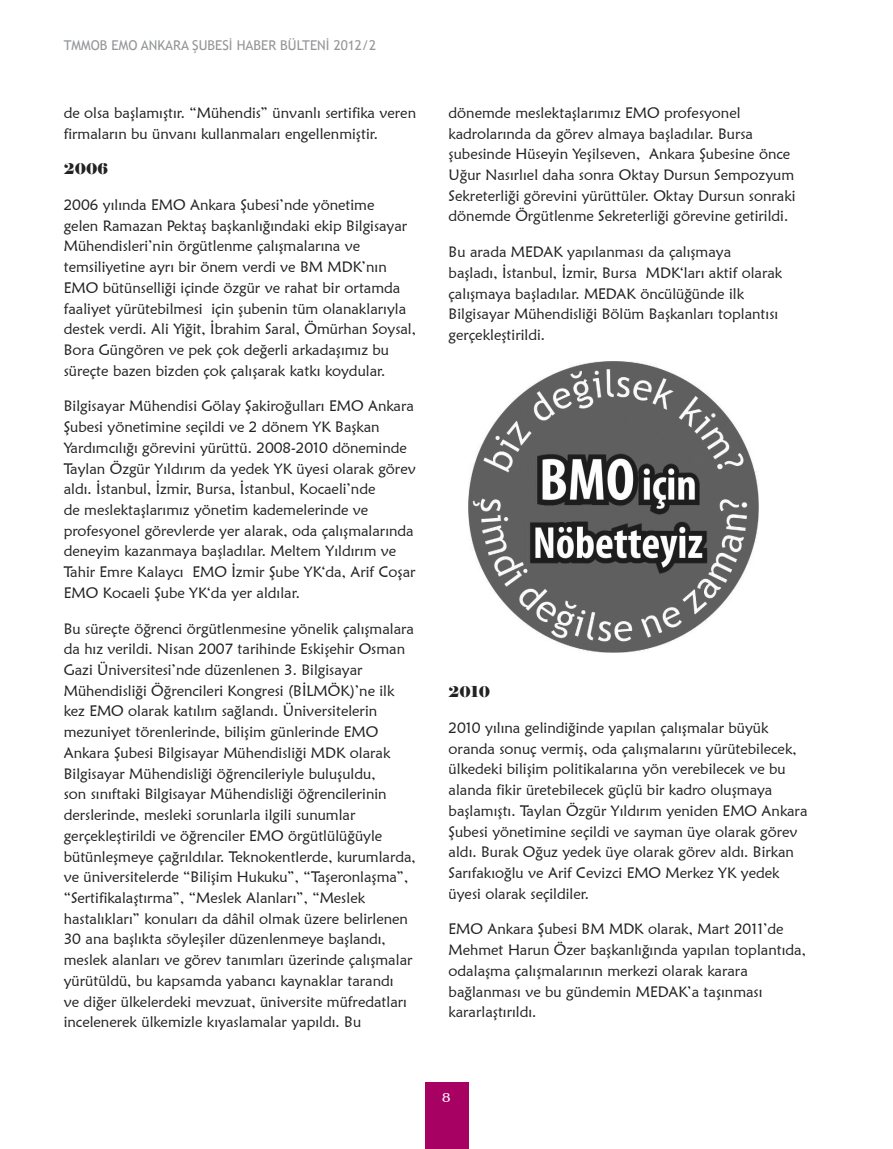
<style>
.page{position:relative;width:893px;height:1149px;background:#fff}
.page>*{position:absolute;margin:0;border:0;box-sizing:border-box;transform-origin:0 0}
.t1{font:15px/20.7px "Maiandra GD";color:#222}
.t2{font:15px "Elephant";color:#222}
.t3{font:13.5px "Trebuchet MS";color:#939598}
.t4{font:500 13.5px "Brahms";color:#fff}
</style>
<div class="page">
<div style="left:425px;top:1082px;width:43px;height:66px;background:#a70164"></div>
<img style="left:468px;top:361px;width:291px;height:291px">
<p class="t3" style="left:64px;top:37px;width:314px">TMMOB EMO ANKARA ŞUBESİ HABER BÜLTENİ 2012/2</p>
<p class="t1" style="left:64px;top:102px;width:354px">de olsa başlamıştır. “Mühendis” ünvanlı sertifika veren firmaların bu ünvanı kullanmaları engellenmiştir.</p>
<p class="t2" style="left:64px;top:159px;width:46px">2006</p>
<p class="t1" style="left:64px;top:194px;width:354px">2006 yılında EMO Ankara Şubesi’nde yönetime<br>gelen Ramazan Pektaş başkanlığındaki ekip Bilgisayar Mühendisleri’nin örgütlenme çalışmalarına ve temsiliyetine ayrı bir önem verdi ve BM MDK’nın EMO bütünselliği içinde özgür ve rahat bir ortamda faaliyet yürütebilmesi için şubenin tüm olanaklarıyla destek verdi. Ali Yiğit, İbrahim Saral, Ömürhan Soysal, Bora Güngören ve pek çok değerli arkadaşımız bu süreçte bazen bizden çok çalışarak katkı koydular.</p>
<p class="t1" style="left:64px;top:395px;width:353px">Bilgisayar Mühendisi Gölay Şakiroğulları EMO Ankara Şubesi yönetimine seçildi ve 2 dönem YK Başkan Yardımcılığı görevini yürüttü. 2008-2010 döneminde Taylan Özgür Yıldırım da yedek YK üyesi olarak görev aldı. İstanbul, İzmir, Bursa, İstanbul, Kocaeli’nde<br>de meslektaşlarımız yönetim kademelerinde ve profesyonel görevlerde yer alarak, oda çalışmalarında deneyim kazanmaya başladılar. Meltem Yıldırım ve Tahir Emre Kalaycı EMO İzmir Şube YK‘da, Arif Coşar EMO Kocaeli Şube YK‘da yer aldılar.</p>
<p class="t1" style="left:64px;top:617px;width:354px">Bu süreçte öğrenci örgütlenmesine yönelik çalışmalara da hız verildi. Nisan 2007 tarihinde Eskişehir Osman Gazi Üniversitesi’nde düzenlenen 3. Bilgisayar Mühendisliği Öğrencileri Kongresi (BİLMÖK)’ne ilk kez EMO olarak katılım sağlandı. Üniversitelerin mezuniyet törenlerinde, bilişim günlerinde EMO Ankara Şubesi Bilgisayar Mühendisliği MDK olarak Bilgisayar Mühendisliği öğrencileriyle buluşuldu,<br>son sınıftaki Bilgisayar Mühendisliği öğrencilerinin derslerinde, mesleki sorunlarla ilgili sunumlar gerçekleştirildi ve öğrenciler EMO örgütlülüğüyle bütünleşmeye çağrıldılar. Teknokentlerde, kurumlarda, ve üniversitelerde “Bilişim Hukuku”, “Taşeronlaşma”, “Sertifikalaştırma”, “Meslek Alanları”, “Meslek hastalıkları” konuları da dâhil olmak üzere belirlenen 30 ana başlıkta söyleşiler düzenlenmeye başlandı, meslek alanları ve görev tanımları üzerinde çalışmalar yürütüldü, bu kapsamda yabancı kaynaklar tarandı<br>ve diğer ülkelerdeki mevzuat, üniversite müfredatları incelenerek ülkemizle kıyaslamalar yapıldı. Bu</p>
<p class="t1" style="left:449px;top:102px;width:348px">dönemde meslektaşlarımız EMO profesyonel kadrolarında da görev almaya başladılar. Bursa şubesinde Hüseyin Yeşilseven, Ankara Şubesine önce Uğur Nasırlıel daha sonra Oktay Dursun Sempozyum Sekreterliği görevini yürüttüler. Oktay Dursun sonraki dönemde Örgütlenme Sekreterliği görevine getirildi.</p>
<p class="t1" style="left:449px;top:241px;width:335px">Bu arada MEDAK yapılanması da çalışmaya başladı, İstanbul, İzmir, Bursa MDK‘ları aktif olarak çalışmaya başladılar. MEDAK öncülüğünde ilk Bilgisayar Mühendisliği Bölüm Başkanları toplantısı gerçekleştirildi.</p>
<p class="t2" style="left:449px;top:682px;width:43px">2010</p>
<p class="t1" style="left:449px;top:717px;width:360px">2010 yılına gelindiğinde yapılan çalışmalar büyük oranda sonuç vermiş, oda çalışmalarını yürütebilecek, ülkedeki bilişim politikalarına yön verebilecek ve bu alanda fikir üretebilecek güçlü bir kadro oluşmaya başlamıştı. Taylan Özgür Yıldırım yeniden EMO Ankara Şubesi yönetimine seçildi ve sayman üye olarak görev aldı. Burak Oğuz yedek üye olarak görev aldı. Birkan Sarıfakıoğlu ve Arif Cevizci EMO Merkez YK yedek üyesi olarak seçildiler.</p>
<p class="t1" style="left:449px;top:918px;width:359px">EMO Ankara Şubesi BM MDK olarak, Mart 2011’de Mehmet Harun Özer başkanlığında yapılan toplantıda, odalaşma çalışmalarının merkezi olarak karara bağlanması ve bu gündemin MEDAK’a taşınması kararlaştırıldı.</p>
<p class="t4" style="left:442px;top:1088px;width:10px">8</p>
</div>
